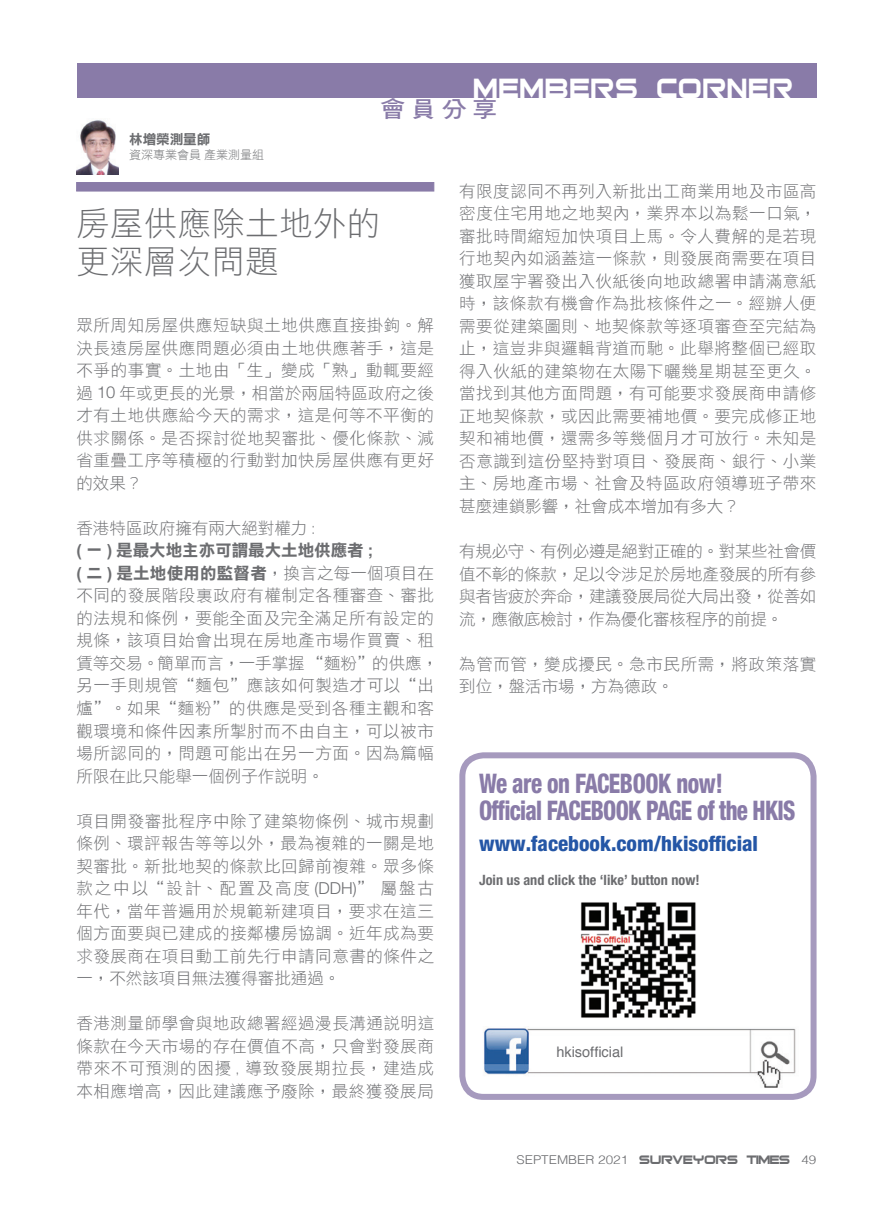
<style>
.page{position:relative;width:893px;height:1217px;background:#fff}
.page>*{position:absolute;margin:0;border:0;box-sizing:border-box;transform-origin:0 0}
.t1{font:37.5px "Bitsumishi";letter-spacing:.03em;color:#fff;scale:.9 1}
.t2{font:33px/37.5px "DF Li Hei Lt HK BF";letter-spacing:.025em;color:#6c6d70}
.t3{font:800 condensed 27px/27px "Helvetica Neue LT Std";letter-spacing:-.03em;color:#897ba8;scale:.85 1}
.t4{font:22.95px "DF Hei Bd HK BF";color:#897ba8;scale:1.11 1}
.t5{font:800 condensed 21px "Helvetica Neue LT Std";color:#2456a6}
.t6{font:16.5px/22.5px "DF Li Hei Lt HK BF";letter-spacing:.035em;color:#6c6d70;text-align:justify}
.t7{font:16.5px/22.5px "DF Li Hei Bd HK BF";color:#6c6d70}
.t8{font:16.5px "DF Li Hei Lt HK BF";color:#6c6d70}
.t9{font:14.55px "Helvetica";color:#6c6d70}
.t10{font:700 condensed 14.25px "Helvetica Neue LT Std";color:#6c6d70}
.t11{font:13.5px "DF Li Hei Bd HK BF";color:#6c6d70}
.t12{font:300 12.15px "Helvetica";color:#6c6d70;scale:1.11 1}
.t13{font:12px "DF Li Hei Lt HK BF";color:#6c6d70}
.s1{font-family:"Helvetica Neue LT Std";font-weight:300}
.s2{font-family:"DF Li Hei Lt HK BF"}
.s3{font-family:"Microsoft Jheng Hei";font-weight:300}
.s4{font-family:"Bitsumishi";font-weight:400;font-size:16.5px}
</style>
<div class="page">
<div style="left:77px;top:64px;width:739px;height:34px;background:#897ba8"></div>
<img style="left:77px;top:120px;width:42px;height:54px">
<div style="left:76px;top:182px;width:358px;height:9px;background:#897ba8"></div>
<img style="left:580px;top:902px;width:116px;height:116px">
<img style="left:483px;top:1028px;width:313px;height:60px">
<div style="left:459px;top:752px;width:357px;height:347px;border:6px solid #a69abe;border-radius:21px"></div>
<p class="t11" style="left:129px;top:132px;width:82px">林增榮測量師</p>
<p class="t13" style="left:129px;top:149px;width:136px">資深專業會員產業測量組</p>
<h1 class="t1" style="left:474px;top:73px;width:357px">Members Corner</h1>
<h3 class="t4" style="left:380px;top:97px;width:107px">會員分享</h3>
<h2 class="t2" style="left:76px;top:207px;width:305px">房屋供應除土地外的更深層次問題</h2>
<p class="t6" style="left:76px;top:315px;width:359px">眾所周知房屋供應短缺與土地供應直接掛鉤。解決長遠房屋供應問題必須由土地供應著手，這是不爭的事實。土地由「生」變成「熟」動輒要經過 <span class="s1">10</span> 年或更長的光景，相當於兩屆特區政府之後才有土地供應給今天的需求，這是何等不平衡的供求關係。是否探討從地契審批、優化條款、減省重疊工序等積極的行動對加快房屋供應有更好的效果 ?</p>
<p class="t8" style="left:76px;top:519px;width:240px">香港特區政府擁有兩大絕對權力 :</p>
<p class="t7" style="left:76px;top:539px;width:359px">( 一 ) 是最大地主亦可謂最大土地供應者 ;<br>( 二 ) 是土地使用的監督者<span class="s2">，換言之每一個項目在</span></p>
<p class="t6" style="left:76px;top:585px;width:363px;text-align:left">不同的發展階段<span class="s3">裏</span>政府有權制定各種審查、審批的法規和條例，要能全面及完全滿足所有設定的規條，該項目始會出現在房地產市場作買賣、租賃等交易。簡單而言，一手掌握 “麵粉”的供應，另一手則規管“麵包”應該如何製造才可以“出爐”。如果“麵粉”的供應是受到各種主觀和客觀環境和條件因素所掣肘而不由自主，可以被市場所認同的，問題可能出在另一方面。因為篇幅所限在此只能舉一個例子作說明。</p>
<p class="t6" style="left:76px;top:810px;width:359px">項目開發審批程序中除了建築物條例、城市規劃條例、環評報告等等以外，最為複雜的一關是地契審批。新批地契的條款比回歸前複雜。眾多條款之中以“設計、配置及高度 <span class="s1">(DDH)</span>” 屬盤古年代，當年普遍用於規範新建項目，要求在這三個方面要與已建成的接鄰樓房協調。近年成為要求發展商在項目動工前先行申請同意書的條件之一，不然該項目無法獲得審批通過。</p>
<p class="t6" style="left:76px;top:1012px;width:359px">香港測量師學會與地政總署經過漫長溝通說明這條款在今天市場的存在價值不高，只會對發展商帶來不可預測的困擾 , 導致發展期拉長，建造成本相應增高，因此建議應予廢除，最終獲發展局</p>
<p class="t6" style="left:459px;top:180px;width:359px">有限度認同不再列入新批出工商業用地及市區高密度住宅用地之地契內，業界本以為鬆一口氣，審批時間縮短加快項目上馬。令人費解的是若現行地契內如涵蓋這一條款，則發展商需要在項目獲取屋宇署發出入伙紙後向地政總署申請滿意紙時，該條款有機會作為批核條件之一。經辦人便需要從建築圖則、地契條款等逐項審查至完結為止，這豈非與邏輯背道而馳。此舉將整個已經取得入伙紙的建築物在太陽下曬幾星期甚至更久。當找到其他方面問題，有可能要求發展商申請修正地契條款，或因此需要補地價。要完成修正地契和補地價，還需多等幾個月才可放行。未知是否意識到這份堅持對項目、發展商、銀行、小業主、房地產市場、社會及特區政府領導班子帶來甚麼連鎖影響，社會成本增加有多大 ?</p>
<p class="t6" style="left:459px;top:540px;width:359px">有規必守、有例必遵是絕對正確的。對某些社會價值不彰的條款，足以令涉足於房地產發展的所有參與者皆疲於奔命，建議發展局從大局出發，從善如流，應徹底檢討，作為優化審核程序的前提。</p>
<p class="t6" style="left:459px;top:653px;width:359px">為管而管，變成擾民。急市民所需，將政策落實到位，盤活市場，方為德政。</p>
<h3 class="t3" style="left:479px;top:769px;width:374px">We are on FACEBOOK now!<br>Official FACEBOOK PAGE of the HKIS</h3>
<p class="t5" style="left:479px;top:829px;width:280px">www.facebook.com/hkisofficial</p>
<p class="t10" style="left:479px;top:870px;width:222px">Join us and click the ‘like’ button now!</p>
<p class="t9" style="left:556px;top:1040px;width:68px">hkisofficial</p>
<p class="t12" style="left:516px;top:1148px;width:272px">SEPTEMBER 2021 <span class="s4">SURVEYORS TIMES</span> 49</p>
</div>
